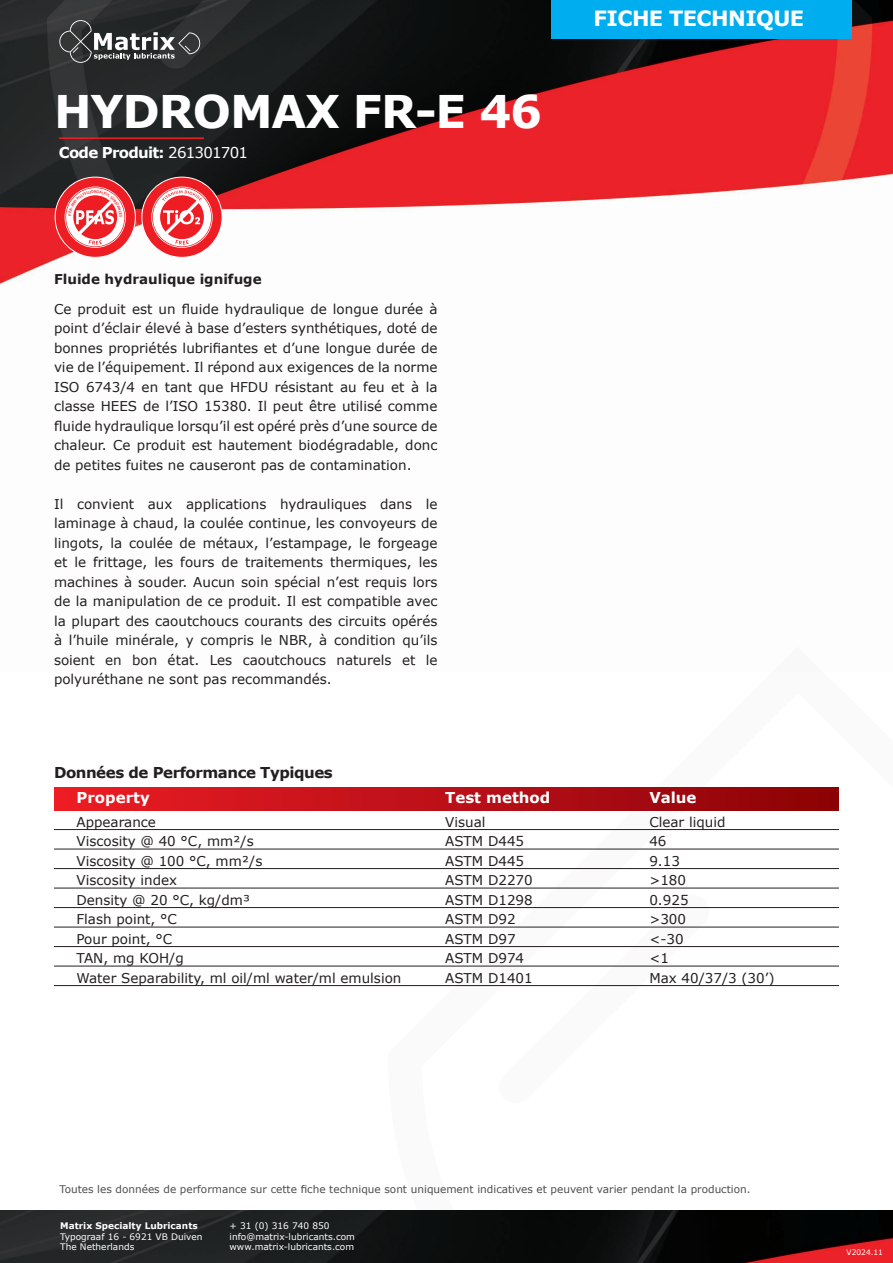
<style>
.page{position:relative;width:893px;height:1263px;background:#fff}
.page>*{position:absolute;margin:0;border:0;box-sizing:border-box;transform-origin:0 0}
.t1{font:700 45px "Verdana";letter-spacing:-.025em;color:#fff}
.t2{font:700 21px "Verdana";letter-spacing:-.03em;color:#fff}
.t3{font:700 15px "Verdana";letter-spacing:-.03em;color:#231f20}
.t4{font:700 15px "Verdana";color:#fff}
.t5{font:700 15px "Verdana";letter-spacing:-.05em;color:#fff}
.t6{font:13.5px/19.5px "Verdana";color:#231f20;text-align:justify}
.t7{font:700 13.5px "Verdana";color:#231f20}
.t8{font:10.5px "Verdana";color:#231f20}
.t9{font:9px/10.5px "Verdana";color:#fff}
.t10{font:700 9px "Verdana";color:#fff}
.t11{font:7.5px "Verdana";color:#fff}
.s1{font-weight:400}
</style>
<div class="page">
<img style="left:0;top:0;width:893px;height:284px">
<svg style="left:388px;top:810px;width:505px;height:401px"></svg>
<div style="left:551px;top:0;width:301px;height:38px;background:#00aeef"></div>
<svg style="left:59px;top:20px;width:141px;height:43px"></svg>
<img style="left:0;top:1211px;width:893px;height:52px">
<div style="left:54px;top:787px;width:785px;height:23px;background:linear-gradient(to right,#ec1d26,#8a0207)"></div>
<hr style="left:54px;top:829px;width:785px;height:1px;background:#231f20">
<hr style="left:54px;top:849px;width:785px;height:1px;background:#231f20">
<hr style="left:54px;top:868px;width:785px;height:1px;background:#231f20">
<hr style="left:54px;top:888px;width:785px;height:1px;background:#231f20">
<hr style="left:54px;top:907px;width:785px;height:1px;background:#231f20">
<hr style="left:54px;top:927px;width:785px;height:1px;background:#231f20">
<hr style="left:54px;top:946px;width:785px;height:1px;background:#231f20">
<hr style="left:54px;top:966px;width:785px;height:1px;background:#231f20">
<hr style="left:54px;top:985px;width:785px;height:1px;background:#231f20">
<hr style="left:59px;top:137px;width:145px;height:2px;background:#ee1d23">
<svg style="left:55px;top:177px;width:168px;height:81px"></svg>
<h1 class="t1" style="left:54px;top:83px;width:490px">HYDROMAX FR-E 46</h1>
<p class="t5" style="left:59px;top:143px;width:191px">Code Produit: <span class="s1">261301701</span></p>
<p class="t7" style="left:54px;top:270px;width:209px">Fluide hydraulique ignifuge</p>
<p class="t6" style="left:54px;top:299px;width:385px">Ce produit est un fluide hydraulique de longue durée à point d’éclair élevé à base d’esters synthétiques, doté de bonnes propriétés lubrifiantes et d’une longue durée de vie de l’équipement. Il répond aux exigences de la norme ISO 6743/4 en tant que HFDU résistant au feu et à la classe HEES de l’ISO 15380. Il peut être utilisé comme fluide hydraulique lorsqu’il est opéré près d’une source de chaleur. Ce produit est hautement biodégradable, donc de petites fuites ne causeront pas de contamination.</p>
<p class="t6" style="left:54px;top:494px;width:385px">Il convient aux applications hydrauliques dans le laminage à chaud, la coulée continue, les convoyeurs de lingots, la coulée de métaux, l’estampage, le forgeage et le frittage, les fours de traitements thermiques, les machines à souder. Aucun soin spécial n’est requis lors de la manipulation de ce produit. Il est compatible avec la plupart des caoutchoucs courants des circuits opérés à l’huile minérale, y compris le NBR, à condition qu’ils soient en bon état. Les caoutchoucs naturels et le polyuréthane ne sont pas recommandés.</p>
<h2 class="t2" style="left:594px;top:5px;width:212px">FICHE TECHNIQUE</h2>
<p class="t3" style="left:54px;top:762px;width:280px">Données de Performance Typiques</p>
<p class="t4" style="left:76px;top:788px;width:75px">Property</p>
<p class="t4" style="left:445px;top:788px;width:107px">Test method</p>
<p class="t4" style="left:649px;top:788px;width:49px">Value</p>
<p class="t6" style="left:76px;top:812px;width:81px">Appearance</p>
<p class="t6" style="left:445px;top:812px;width:42px">Visual</p>
<p class="t6" style="left:649px;top:812px;width:78px">Clear liquid</p>
<p class="t6" style="left:76px;top:832px;width:179px">Viscosity @ 40 °C, mm²/s</p>
<p class="t6" style="left:445px;top:832px;width:81px">ASTM D445</p>
<p class="t6" style="left:649px;top:832px;width:19px">46</p>
<p class="t6" style="left:76px;top:851px;width:187px">Viscosity @ 100 °C, mm²/s</p>
<p class="t6" style="left:445px;top:851px;width:81px">ASTM D445</p>
<p class="t6" style="left:649px;top:851px;width:32px">9.13</p>
<p class="t6" style="left:76px;top:871px;width:102px">Viscosity index</p>
<p class="t6" style="left:445px;top:871px;width:89px">ASTM D2270</p>
<p class="t6" style="left:649px;top:871px;width:38px">&gt;180</p>
<p class="t6" style="left:76px;top:890px;width:175px">Density @ 20 °C, kg/dm³</p>
<p class="t6" style="left:445px;top:890px;width:89px">ASTM D1298</p>
<p class="t6" style="left:649px;top:890px;width:41px">0.925</p>
<p class="t6" style="left:76px;top:910px;width:102px">Flash point, °C</p>
<p class="t6" style="left:445px;top:910px;width:72px">ASTM D92</p>
<p class="t6" style="left:649px;top:910px;width:38px">&gt;300</p>
<p class="t6" style="left:76px;top:929px;width:97px">Pour point, °C</p>
<p class="t6" style="left:445px;top:929px;width:72px">ASTM D97</p>
<p class="t6" style="left:649px;top:929px;width:36px">&lt;-30</p>
<p class="t6" style="left:76px;top:949px;width:109px">TAN, mg KOH/g</p>
<p class="t6" style="left:445px;top:949px;width:81px">ASTM D974</p>
<p class="t6" style="left:649px;top:949px;width:21px">&lt;1</p>
<p class="t6" style="left:76px;top:968px;width:326px">Water Separability, ml oil/ml water/ml emulsion</p>
<p class="t6" style="left:445px;top:968px;width:89px">ASTM D1401</p>
<p class="t6" style="left:649px;top:968px;width:127px">Max 40/37/3 (30’)</p>
<p class="t8" style="left:59px;top:1183px;width:693px">Toutes les données de performance sur cette fiche technique sont uniquement indicatives et peuvent varier pendant la production.</p>
<p class="t10" style="left:60px;top:1220px;width:139px">Matrix Specialty Lubricants</p>
<p class="t9" style="left:60px;top:1231px;width:144px">Typograaf 16 - 6921 VB Duiven<br>The Netherlands</p>
<p class="t9" style="left:230px;top:1221px;width:127px">+ 31 (0) 316 740 850 info@matrix-lubricants.com www.matrix-lubricants.com</p>
<p class="t11" style="left:847px;top:1247px;width:38px">V2024.11</p>
</div>
